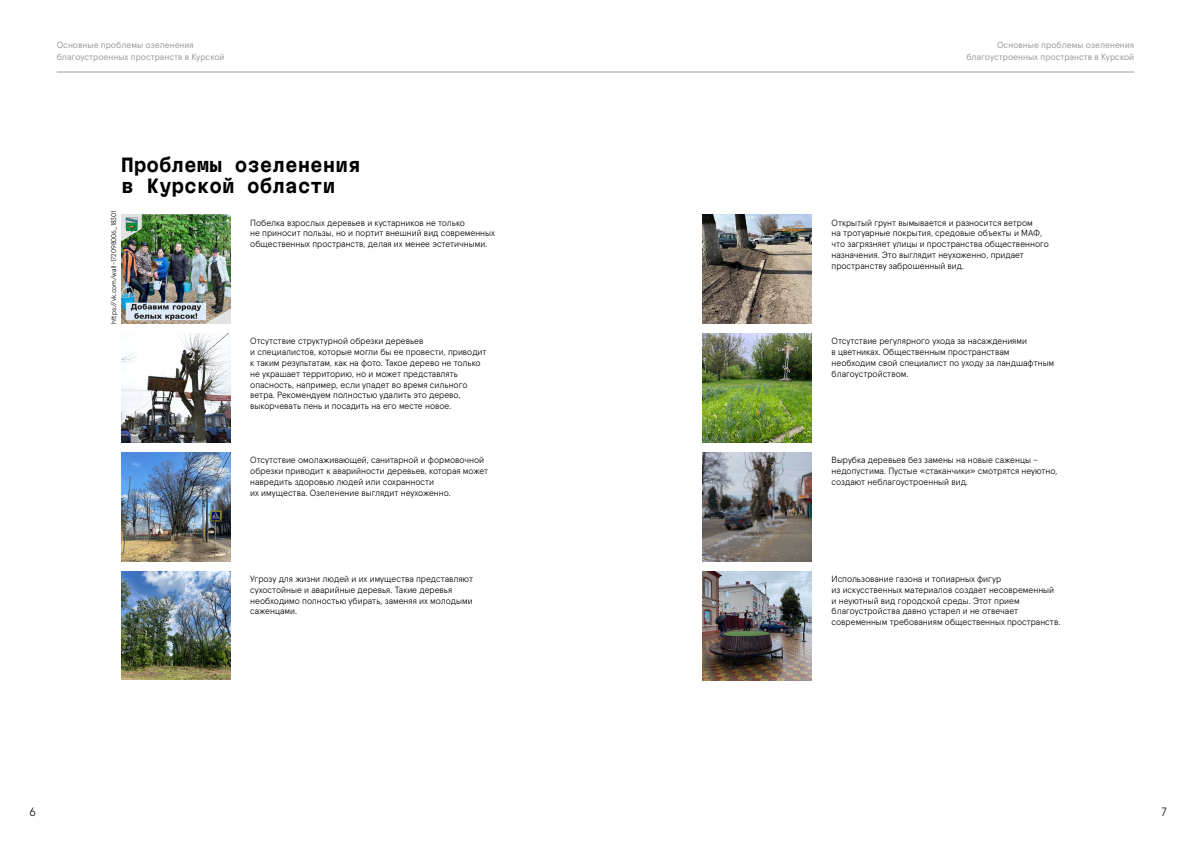
<style>
.page{position:relative;width:1191px;height:842px;background:#fff}
.page>*{position:absolute;margin:0;border:0;box-sizing:border-box;transform-origin:0 0}
.t1{font:700 18px/21.6px "Martian Mono";color:#000}
.t2{font:300 12px "Apercu Pro";color:#000}
.t3{font:300 9px/10.8px "Apercu Pro";color:#000}
.t4{font:9px/12px "Apercu Pro";color:#9f9fa2}
.t5{font:300 7px "Apercu Pro";color:#000}
</style>
<div class="page">
<hr style="left:57px;top:72px;width:1077px;height:1px;background:#9f9fa2">
<img style="left:121px;top:215px;width:109px;height:109px">
<img style="left:702px;top:215px;width:109px;height:109px">
<img style="left:121px;top:334px;width:109px;height:109px">
<img style="left:702px;top:334px;width:109px;height:109px">
<img style="left:121px;top:452px;width:109px;height:110px">
<img style="left:702px;top:452px;width:109px;height:110px">
<img style="left:121px;top:571px;width:109px;height:109px">
<img style="left:702px;top:571px;width:109px;height:109px">
<p class="t4" style="left:57px;top:38px;width:169px">Основные проблемы озеленения благоустроенных пространств в Курской</p>
<p class="t4" style="left:966px;top:38px;width:169px;text-align:right">Основные проблемы озеленения благоустроенных пространств в Курской</p>
<h1 class="t1" style="left:121px;top:153px;width:241px">Проблемы озеленения в Курской области</h1>
<p class="t5" style="left:108px;top:324px;width:115px;rotate:-90deg">https://vk.com/wall-172098006_18301</p>
<p class="t3" style="left:831px;top:216px;width:219px">Открытый грунт вымывается и разносится ветром<br>на тротуарные покрытия, средовые объекты и МАФ, что загрязняет улицы и пространства общественного назначения. Это выглядит неухоженно, придает пространству заброшенный вид.</p>
<p class="t3" style="left:250px;top:335px;width:238px">Отсутствие структурной обрезки деревьев<br>и специалистов, которые могли бы ее провести, приводит к таким результатам, как на фото. Такое дерево не только не украшает территорию, но и может представлять опасность, например, если упадет во время сильного ветра. Рекомендуем полностью удалить это дерево, выкорчевать пень и посадить на его месте новое.</p>
<p class="t3" style="left:831px;top:335px;width:224px">Отсутствие регулярного ухода за насаждениями<br>в цветниках. Общественным пространствам необходим свой специалист по уходу за ландшафтным благоустройством.</p>
<p class="t3" style="left:250px;top:216px;width:246px">Побелка взрослых деревьев и кустарников не только<br>не приносит пользы, но и портит внешний вид современных общественных пространств, делая их менее эстетичными.</p>
<p class="t3" style="left:250px;top:454px;width:239px">Отсутствие омолаживающей, санитарной и формовочной обрезки приводит к аварийности деревьев, которая может навредить здоровью людей или сохранности<br>их имущества. Озеленение выглядит неухоженно.</p>
<p class="t3" style="left:831px;top:454px;width:227px">Вырубка деревьев без замены на новые саженцы – недопустима. Пустые «стаканчики» смотрятся неуютно, создают неблагоустроенный вид.</p>
<p class="t3" style="left:250px;top:573px;width:224px">Угрозу для жизни людей и их имущества представляют сухостойные и аварийные деревья. Такие деревья необходимо полностью убирать, заменяя их молодыми саженцами.</p>
<p class="t3" style="left:831px;top:573px;width:230px">Использование газона и топиарных фигур<br>из искусственных материалов создает несовременный и неуютный вид городской среды. Этот прием благоустройства давно устарел и не отвечает современным требованиям общественных пространств.</p>
<h2 class="t2" style="left:29px;top:803px;width:8px">6</h2>
<h2 class="t2" style="left:1161px;top:803px;width:7px">7</h2>
</div>
